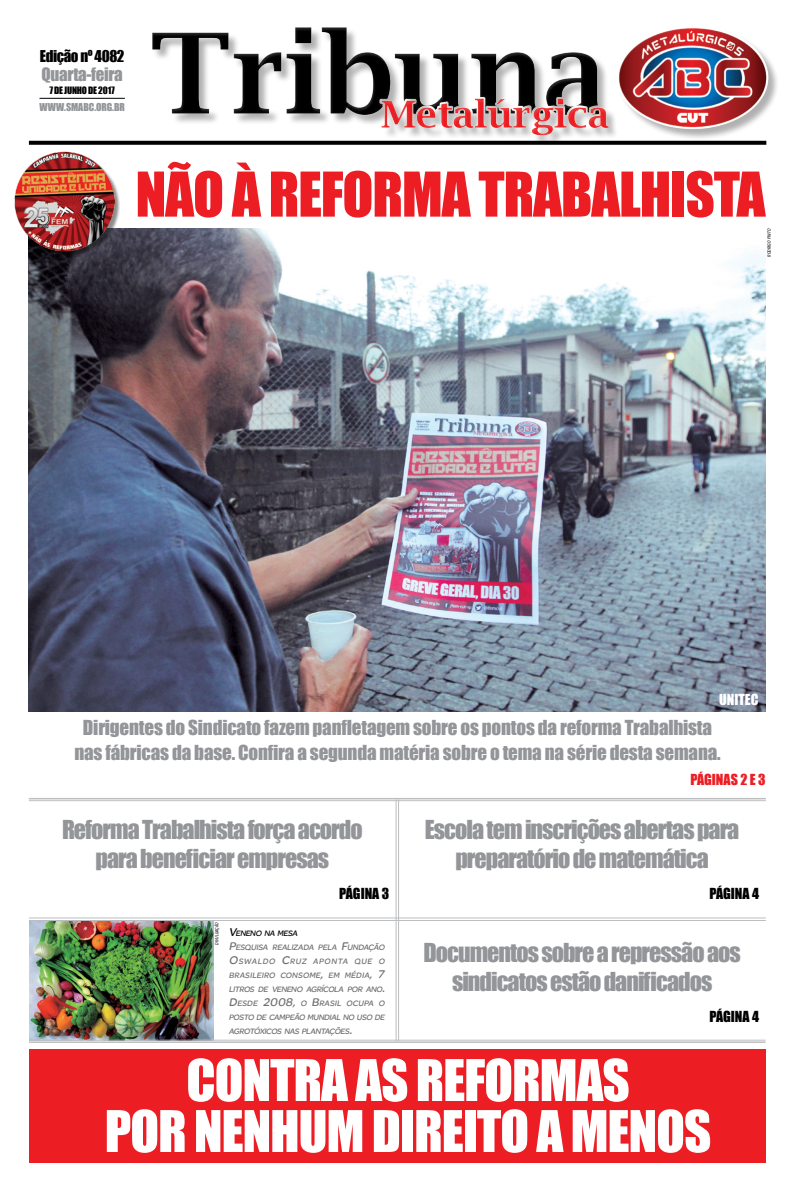
<style>
.page{position:relative;width:794px;height:1191px;background:#fff}
.page>*{position:absolute;margin:0;border:0;box-sizing:border-box;transform-origin:0 0}
.t1{font:57px "Impact";letter-spacing:-.02em;color:#ed1d24}
.t2{font:53px/51px "Impact";letter-spacing:-.02em;color:#fff;text-align:center}
.t3{font:24px/29px "Impact";letter-spacing:-.04em;color:#939598;text-align:center}
.t4{font:19px/25px "Impact";letter-spacing:-.01em;color:#939598;text-align:center}
.t5{font:17px "Impact";color:#939598}
.t6{font:15px "Impact";letter-spacing:-.03em;color:#000}
.t7{font:14px "Impact";color:#000}
.t8{font:14px "Impact";color:#ed1d24}
.t9{font:14px "Impact";color:#fff}
.t10{font:10px "Impact";letter-spacing:-.01em;color:#939598}
.t11{font:9.4px "Impact";letter-spacing:-.02em;color:#000}
.t12{font:italic 8.4px/14px "SE Optimist Semi";color:#6d6e71}
.t13{font:italic condensed 4.4px "Swiss 721 BT";letter-spacing:-.01em;color:#000}
.s1{font-size:12px;color:#000}
.s2{color:#000}
.s3{font-size:12px}
</style>
<div class="page">
<div style="left:138px;top:4px;width:655px;height:138px;background:#fff;opacity:.16"></div>
<svg style="left:29px;top:141px;width:737px;height:4px;background:#0e0e0e"></svg>
<hr style="left:39px;top:98px;width:86px;height:1px;background:#000">
<div style="left:29px;top:1048px;width:736px;height:114px;background:#ed1d24"></div>
<img style="left:29px;top:229px;width:736px;height:482px">
<img style="left:29px;top:921px;width:185px;height:119px">
<hr style="left:398px;top:799px;width:1px;height:242px;background:#bcbec0">
<hr style="left:396px;top:799px;width:1px;height:242px;background:#bcbec0">
<hr style="left:29px;top:798px;width:737px;height:1px;background:#bcbec0">
<hr style="left:29px;top:800px;width:737px;height:1px;background:#bcbec0">
<hr style="left:29px;top:917px;width:737px;height:1px;background:#bcbec0">
<hr style="left:29px;top:920px;width:737px;height:1px;background:#bcbec0">
<hr style="left:29px;top:1041px;width:736px;height:2px;background:#bcbec0">
<hr style="left:29px;top:1040px;width:736px;height:1px;background:#bcbec0">
<div style="left:17px;top:154px;width:103px;height:104px;background:#000;opacity:.45"></div>
<img style="left:15px;top:152px;width:99px;height:100px">
<h3 class="t6" style="left:40px;top:45px;width:86px">Edição nº 4082</h3>
<p class="t10" style="left:39px;top:99px;width:87px">www.smabc.org.br</p>
<h3 class="t5" style="left:42px;top:61px;width:83px">Quarta-feira</h3>
<p class="t11" style="left:49px;top:83px;width:67px">7 de junho de 2017</p>
<h1 class="t1" style="left:135px;top:150px;width:631px">Não à reforma Trabalhista</h1>
<p class="t13" style="left:766px;top:257px;width:29px;rotate:-90deg">rodrigo pinto</p>
<h3 class="t9" style="left:719px;top:688px;width:41px">unitec</h3>
<h3 class="t4" style="left:74px;top:715px;width:647px">Dirigentes do Sindicato fazem panfletagem sobre os pontos da reforma Trabalhista nas fábricas da base. Confira a segunda matéria sobre o tema na série desta semana.</h3>
<h3 class="t8" style="left:690px;top:769px;width:77px">Páginas 2 e 3</h3>
<h3 class="t3" style="left:62px;top:814px;width:302px">Reforma Trabalhista força acordo para beneficiar empresas</h3>
<h3 class="t7" style="left:339px;top:882px;width:52px">Página 3</h3>
<p class="t13" style="left:214px;top:944px;width:24px;rotate:-90deg">divulgação</p>
<p class="t12" style="left:229px;top:926px;width:160px"><span class="s1">V</span><span class="s2">ENENO NA MESA<br></span><span class="s3">P</span>ESQUISA REALIZADA PELA <span class="s3">F</span>UNDAÇÃO<br><span class="s3">O</span>SWALDO <span class="s3">C</span>RUZ APONTA QUE O<br>BRASILEIRO CONSOME<span class="s3">,</span> EM MÉDIA<span class="s3">, 7<br></span>LITROS DE VENENO AGRÍCOLA POR ANO<span class="s3">.<br>D</span>ESDE <span class="s3">2008,</span> O <span class="s3">B</span>RASIL OCUPA O<br>POSTO DE CAMPEÃO MUNDIAL NO USO DE<br>AGROTÓXICOS NAS PLANTAÇÕES<span class="s3">.</span></p>
<h3 class="t3" style="left:425px;top:814px;width:316px">Escola tem inscrições abertas para preparatório de matemática</h3>
<h3 class="t7" style="left:709px;top:882px;width:51px">Página 4</h3>
<h3 class="t3" style="left:423px;top:937px;width:319px">Documentos sobre a repressão aos sindicatos estão danificados</h3>
<h3 class="t7" style="left:709px;top:1005px;width:51px">Página 4</h3>
<h2 class="t2" style="left:105px;top:1053px;width:608px">contra as reformas<br>por nenhum direito a menos</h2>
</div>
